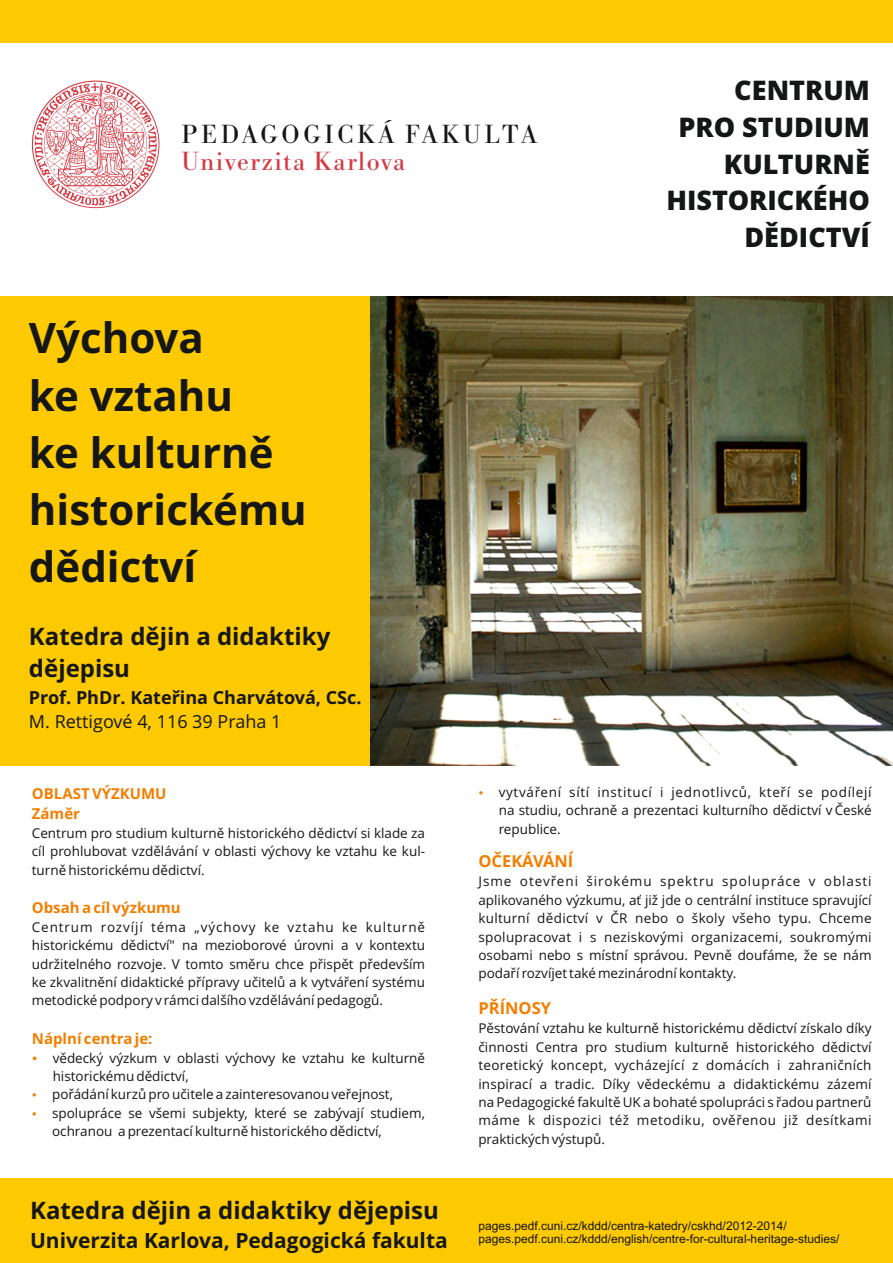
<style>
.page{position:relative;width:893px;height:1263px;background:#fff}
.page>*{position:absolute;margin:0;border:0;box-sizing:border-box;transform-origin:0 0}
.t1{font:700 42px/57.2px "Open Sans";color:#151616}
.t2{font:27.3px "Bodoni Ant T";letter-spacing:.135em;color:#151616}
.t3{font:27.3px "Bodoni Ant T";letter-spacing:.055em;color:#d53a44}
.t4{font:800 27px/36.8px "Open Sans";color:#151616;text-align:right}
.t5{font:700 24px/32.7px "Open Sans";color:#151616}
.t6{font:700 21px "Open Sans";color:#151616}
.t7{font:700 18px "Open Sans";color:#151616}
.t8{font:18px "Open Sans";color:#151616}
.t9{font:700 16.5px "Open Sans";color:#f27e00}
.t10{font:700 15px/20.4px "Open Sans";color:#f27e00}
.t11{font:13.5px/18.5px "Open Sans";color:#151616;text-align:justify}
.t12{font:12px/13.4px "Arial";color:#151616}
</style>
<div class="page">
<div style="left:0;top:0;width:893px;height:43px;background:#fdc900"></div>
<div style="left:0;top:1178px;width:893px;height:85px;background:#fdc900"></div>
<div style="left:0;top:296px;width:892px;height:470px;background:#fdc900"></div>
<svg style="left:32px;top:80px;width:128px;height:128px"></svg>
<img style="left:370px;top:296px;width:523px;height:470px">
<h2 class="t2" style="left:182px;top:123px;width:357px">PEDAGOGICKÁ FAKULTA</h2>
<h2 class="t3" style="left:182px;top:150px;width:225px">Univerzita Karlova</h2>
<h1 class="t1" style="left:29px;top:314px;width:279px">Výchova<br>ke vztahu<br>ke kulturně historickému dědictví</h1>
<h3 class="t5" style="left:29px;top:622px;width:303px">Katedra dějin a didaktiky dějepisu</h3>
<h3 class="t7" style="left:29px;top:690px;width:334px">Prof. PhDr. Kateřina Charvátová, CSc.</h3>
<h3 class="t8" style="left:29px;top:714px;width:254px">M. Rettigové 4, 116 39 Praha 1</h3>
<h3 class="t4" style="left:667px;top:75px;width:205px">CENTRUM<br>PRO STUDIUM<br>KULTURNĚ<br>HISTORICKÉHO<br>DĚDICTVÍ</h3>
<p class="t10" style="left:32px;top:784px;width:136px">OBLAST VÝZKUMU<br>Záměr</p>
<p class="t11" style="left:32px;top:825px;width:395px">Centrum pro studium kulturně historického dědictví si klade za cíl prohlubovat vzdělávání v oblasti výchovy ke vztahu ke kul&shy;turně historickému dědictví.</p>
<p class="t10" style="left:32px;top:899px;width:150px">Obsah a cíl výzkumu</p>
<p class="t11" style="left:32px;top:919px;width:395px">Centrum rozvíjí téma „výchovy ke vztahu ke kulturně historickému dědictví" na mezioborové úrovni a v kontextu udržitelného rozvoje. V tomto směru chce přispět především ke zkvalitnění didaktické přípravy učitelů a k vytváření systému metodické podpory v rámci dalšího vzdělávání pedagogů.</p>
<p class="t10" style="left:32px;top:1030px;width:122px">Náplní centra je:</p>
<p class="t11" style="left:52px;top:1050px;width:374px;text-align:left">vědecký výzkum v oblasti výchovy ke vztahu ke kulturně historickému dědictví,<br>pořádání kurzů pro učitele a zainteresovanou veřejnost, spolupráce se všemi subjekty, které se zabývají studiem, ochranou a prezentací kulturně historického dědictví,</p>
<h3 class="t5" style="left:30px;top:1196px;width:410px">Katedra dějin a didaktiky dějepisu</h3>
<h3 class="t6" style="left:30px;top:1232px;width:419px">Univerzita Karlova, Pedagogická fakulta</h3>
<p class="t11" style="left:499px;top:784px;width:374px">vytváření sítí institucí i jednotlivců, kteří se podílejí na studiu, ochraně a prezentaci kulturního dědictví v České republice.</p>
<p class="t9" style="left:478px;top:854px;width:96px">OČEKÁVÁNÍ</p>
<p class="t11" style="left:478px;top:874px;width:395px">Jsme otevřeni širokému spektru spolupráce v oblasti aplikovaného výzkumu, ať již jde o centrální instituce spravující kulturní dědictví v ČR nebo o školy všeho typu. Chceme spolupracovat i s neziskovými organizacemi, soukromými osobami nebo s místní správou. Pevně doufáme, že se nám podaří rozvíjet také mezinárodní kontakty.</p>
<p class="t9" style="left:478px;top:1001px;width:74px">PŘÍNOSY</p>
<p class="t11" style="left:478px;top:1021px;width:395px">Pěstování vztahu ke kulturně historickému dědictví získalo díky činnosti Centra pro studium kulturně historického dědictví teoretický koncept, vycházející z domácích i zahraničních inspirací a tradic. Díky vědeckému a didaktickému zázemí na Pedagogické fakultě UK a bohaté spolupráci s řadou partnerů máme k dispozici též metodiku, ověřenou již desítkami praktických výstupů.</p>
<p class="t12" style="left:478px;top:1220px;width:362px">pages.pedf.cuni.cz/kddd/centra-katedry/cskhd/2012-2014/ pages.pedf.cuni.cz/kddd/english/centre-for-cultural-heritage-studies/</p>
</div>
